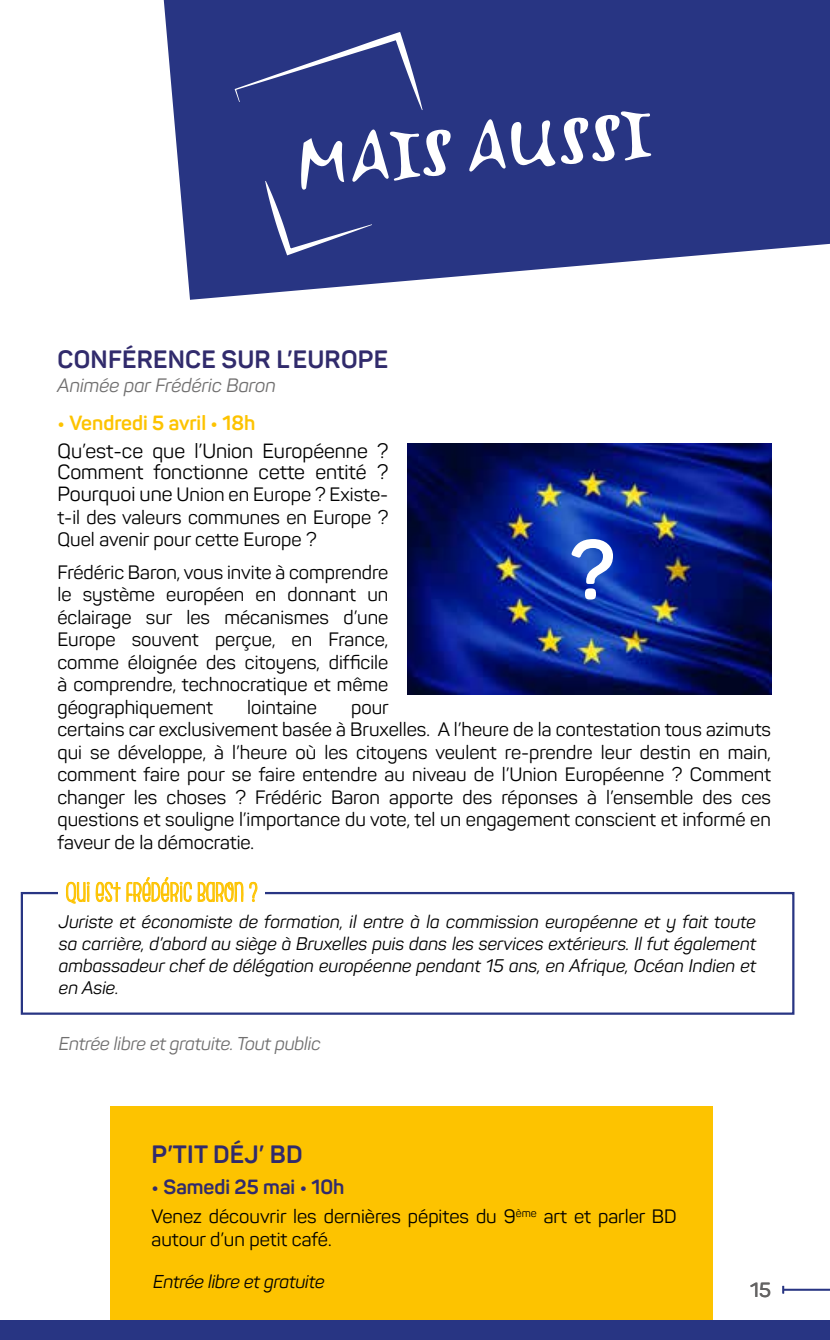
<style>
.page{position:relative;width:830px;height:1340px;background:#fff}
.page>*{position:absolute;margin:0;border:0;box-sizing:border-box;transform-origin:0 0}
.t1{font:700 81px "Panton";color:#fff}
.t2{font:68.62px "Airstream ITC";color:#fff}
.t3{font:27px "Escalope Crust One";color:#fdc300}
.t4{font:700 24.75px "Panton";letter-spacing:.01em;color:#312b6c}
.t5{font:20.25px/21.4px "Panton";color:#000}
.t6{font:700 20.25px "Panton";color:#fdc300}
.t7{font:700 20.25px "Panton";color:#312b6c}
.t8{font:600 20.25px "Panton";color:#646363}
.t9{font:19.12px/22.5px "Panton";color:#000;text-align:justify}
.t10{font:italic 19.12px "Panton";color:#706f6f}
.t11{font:italic 18.22px "Panton";letter-spacing:-.01em;color:#706f6f}
.t12{font:italic 18.22px "Panton";letter-spacing:-.01em;color:#000}
.t13{font:italic 18px/22.1px "Panton";color:#000;text-align:justify}
.s1{font-size:20.25px}
</style>
<div class="page">
<hr style="left:782px;top:1288px;width:47px;height:2px;background:#283583">
<svg style="left:164px;top:0;width:665px;height:300px;background:#424d92"></svg>
<svg style="left:234px;top:32px;width:188px;height:78px;background:#37438c"></svg>
<svg style="left:265px;top:181px;width:107px;height:74px;background:#3a468d"></svg>
<div style="left:21px;top:892px;width:773px;height:122px;border:2px solid #283583"></div>
<div style="left:59px;top:882px;width:206px;height:23px;background:#fff"></div>
<svg style="left:66px;top:877px;width:177px;height:27px"></svg>
<svg style="left:249px;top:881px;width:8px;height:21px"></svg>
<div style="left:110px;top:1106px;width:602px;height:221px;background:#fdc300"></div>
<img style="left:407px;top:443px;width:363px;height:251px">
<div style="left:0;top:1320px;width:829px;height:19px;background:#283583"></div>
<h2 class="t2" style="left:289px;top:119px;width:359px;rotate:-5deg">MAIS AUSSI</h2>
<p class="t4" style="left:58px;top:343px;width:332px">CONFÉRENCE SUR L’EUROPE</p>
<p class="t10" style="left:57px;top:373px;width:220px">Animée par Frédéric Baron</p>
<p class="t6" style="left:57px;top:410px;width:199px">• Vendredi 5 avril • 18h</p>
<p class="t5" style="left:57px;top:439px;width:332px">Qu’est-ce que l’Union Européenne ?<br>Comment fonctionne cette entité ?</p>
<p class="t9" style="left:57px;top:483px;width:332px"><span class="s1">Pourquoi une</span> Union en Europe ? Existe&shy;t-il des valeurs communes en Europe ?<br>Quel avenir pour cette Europe ?</p>
<p class="t9" style="left:57px;top:560px;width:332px">Frédéric Baron, vous invite à comprendre le système européen en donnant un éclairage sur les mécanismes d’une Europe souvent perçue, en France, comme éloignée des citoyens, difficile à comprendre, technocratique et même géographiquement</p>
<h1 class="t1" style="left:569px;top:520px;width:48px">?</h1>
<p class="t9" style="left:247px;top:695px;width:71px">lointaine</p>
<p class="t9" style="left:57px;top:695px;width:714px;text-align:left;text-indent:293px">pour<br>certains car exclusivement basée à Bruxelles. A l’heure de la contestation tous azimuts qui se développe, à l’heure où les citoyens veulent re-prendre leur destin en main, comment faire pour se faire entendre au niveau de l’Union Européenne ? Comment changer les choses ? Frédéric Baron apporte des réponses à l’ensemble des ces questions et souligne l’importance du vote, tel un engagement conscient et informé en faveur de la démocratie.</p>
<h3 class="t3" style="left:66px;top:873px;width:194px">QUI EST FRÉDÉRIC BARON ?</h3>
<p class="t13" style="left:59px;top:911px;width:698px">Juriste et économiste de formation, il entre à la commission européenne et y fait toute sa carrière, d’abord au siège à Bruxelles puis dans les services extérieurs. Il fut également ambassadeur chef de délégation européenne pendant 15 ans, en Afrique, Océan Indien et en Asie.</p>
<p class="t11" style="left:59px;top:1032px;width:263px">Entrée libre et gratuite. Tout public</p>
<p class="t4" style="left:152px;top:1139px;width:152px">P’TIT DÉJ’ BD</p>
<p class="t7" style="left:151px;top:1174px;width:194px">• Samedi 25 mai • 10h</p>
<p class="t9" style="left:151px;top:1205px;width:526px">Venez découvrir les dernières pépites du 9<sup>ème</sup> art et parler BD autour d’un petit café.</p>
<p class="t12" style="left:153px;top:1270px;width:173px">Entrée libre et gratuite</p>
<p class="t8" style="left:749px;top:1277px;width:22px">15</p>
</div>
